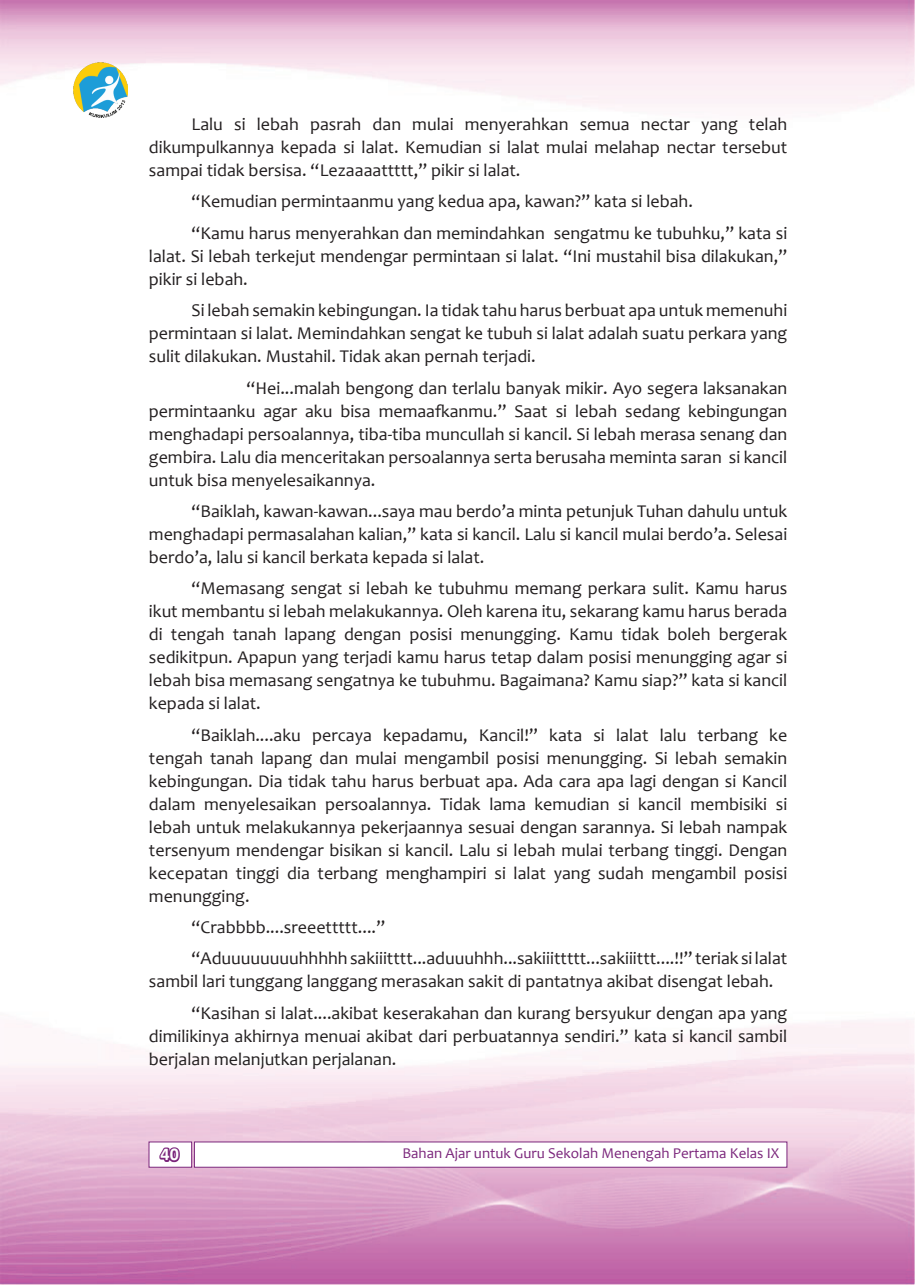
<style>
.page{position:relative;width:915px;height:1285px;background:#fff}
.page>*{position:absolute;margin:0;border:0;box-sizing:border-box;transform-origin:0 0}
.t1{font:18px/23px "Candara";color:#231f20;text-align:justify}
.t2{font:700 18px "Calibri";color:#fff}
.t3{font:15px "Candara";color:#7b277c}
</style>
<div class="page">
<img style="left:0;top:0;width:914px;height:1284px">
<img style="left:74px;top:63px;width:54px;height:54px">
<div style="left:194px;top:1141px;width:593px;height:26px;background:#fff"></div>
<div style="left:148px;top:1141px;width:44px;height:26px;background:#fff"></div>
<svg style="left:157px;top:1137px;width:25px;height:26px"></svg>
<p class="t1" style="left:149px;top:112px;width:639px;text-indent:43px">Lalu si lebah pasrah dan mulai menyerahkan semua nectar yang telah dikumpulkannya kepada si lalat. Kemudian si lalat mulai melahap nectar tersebut sampai tidak bersisa. “Lezaaaattttt,” pikir si lalat.</p>
<p class="t1" style="left:191px;top:186px;width:597px;line-height:31.5px">“Kemudian permintaanmu yang kedua apa, kawan?” kata si lebah.<br>“Kamu harus menyerahkan dan memindahkan sengatmu ke tubuhku,” kata si</p>
<p class="t1" style="left:149px;top:244px;width:639px">lalat. Si lebah terkejut mendengar permintaan si lalat. “Ini mustahil bisa dilakukan,” pikir si lebah.</p>
<p class="t1" style="left:149px;top:299px;width:639px;text-indent:43px">Si lebah semakin kebingungan. Ia tidak tahu harus berbuat apa untuk memenuhi permintaan si lalat. Memindahkan sengat ke tubuh si lalat adalah suatu perkara yang sulit dilakukan. Mustahil. Tidak akan pernah terjadi.</p>
<p class="t1" style="left:149px;top:376px;width:639px;text-indent:97px">“Hei...malah bengong dan terlalu banyak mikir. Ayo segera laksanakan permintaanku agar aku bisa memaafkanmu.” Saat si lebah sedang kebingungan menghadapi persoalannya, tiba-tiba muncullah si kancil. Si lebah merasa senang dan gembira. Lalu dia menceritakan persoalannya serta berusaha meminta saran si kancil untuk bisa menyelesaikannya.</p>
<p class="t1" style="left:149px;top:499px;width:639px;text-indent:43px">“Baiklah, kawan-kawan...saya mau berdo’a minta petunjuk Tuhan dahulu untuk menghadapi permasalahan kalian,” kata si kancil. Lalu si kancil mulai berdo’a. Selesai berdo’a, lalu si kancil berkata kepada si lalat.</p>
<p class="t1" style="left:149px;top:577px;width:639px;text-indent:43px">“Memasang sengat si lebah ke tubuhmu memang perkara sulit. Kamu harus ikut membantu si lebah melakukannya. Oleh karena itu, sekarang kamu harus berada di tengah tanah lapang dengan posisi menungging. Kamu tidak boleh bergerak sedikitpun. Apapun yang terjadi kamu harus tetap dalam posisi menungging agar si lebah bisa memasang sengatnya ke tubuhmu. Bagaimana? Kamu siap?” kata si kancil kepada si lalat.</p>
<p class="t1" style="left:149px;top:723px;width:639px;text-indent:43px">“Baiklah....aku percaya kepadamu, Kancil!” kata si lalat lalu terbang ke tengah tanah lapang dan mulai mengambil posisi menungging. Si lebah semakin kebingungan. Dia tidak tahu harus berbuat apa. Ada cara apa lagi dengan si Kancil dalam menyelesaikan persoalannya. Tidak lama kemudian si kancil membisiki si lebah untuk melakukannya pekerjaannya sesuai dengan sarannya. Si lebah nampak tersenyum mendengar bisikan si kancil. Lalu si lebah mulai terbang tinggi. Dengan kecepatan tinggi dia terbang menghampiri si lalat yang sudah mengambil posisi menungging.</p>
<p class="t1" style="left:191px;top:911px;width:597px;line-height:31.5px">“Crabbbb....sreeettttt....”<br>“Aduuuuuuuuhhhhh sakiiitttt...aduuuhhh...sakiiittttt...sakiiittt....!!” teriak si lalat</p>
<p class="t1" style="left:191px;top:965px;width:597px;line-height:31.5px;text-indent:-43px">sambil lari tunggang langgang merasakan sakit di pantatnya akibat disengat lebah. “Kasihan si lalat....akibat keserakahan dan kurang bersyukur dengan apa yang</p>
<p class="t1" style="left:149px;top:1024px;width:639px">dimilikinya akhirnya menuai akibat dari perbuatannya sendiri.” kata si kancil sambil berjalan melanjutkan perjalanan.</p>
<p class="t2" style="left:160px;top:1142px;width:20px">40</p>
<p class="t3" style="left:402px;top:1143px;width:378px">Bahan Ajar untuk Guru Sekolah Menengah Pertama Kelas IX</p>
</div>
